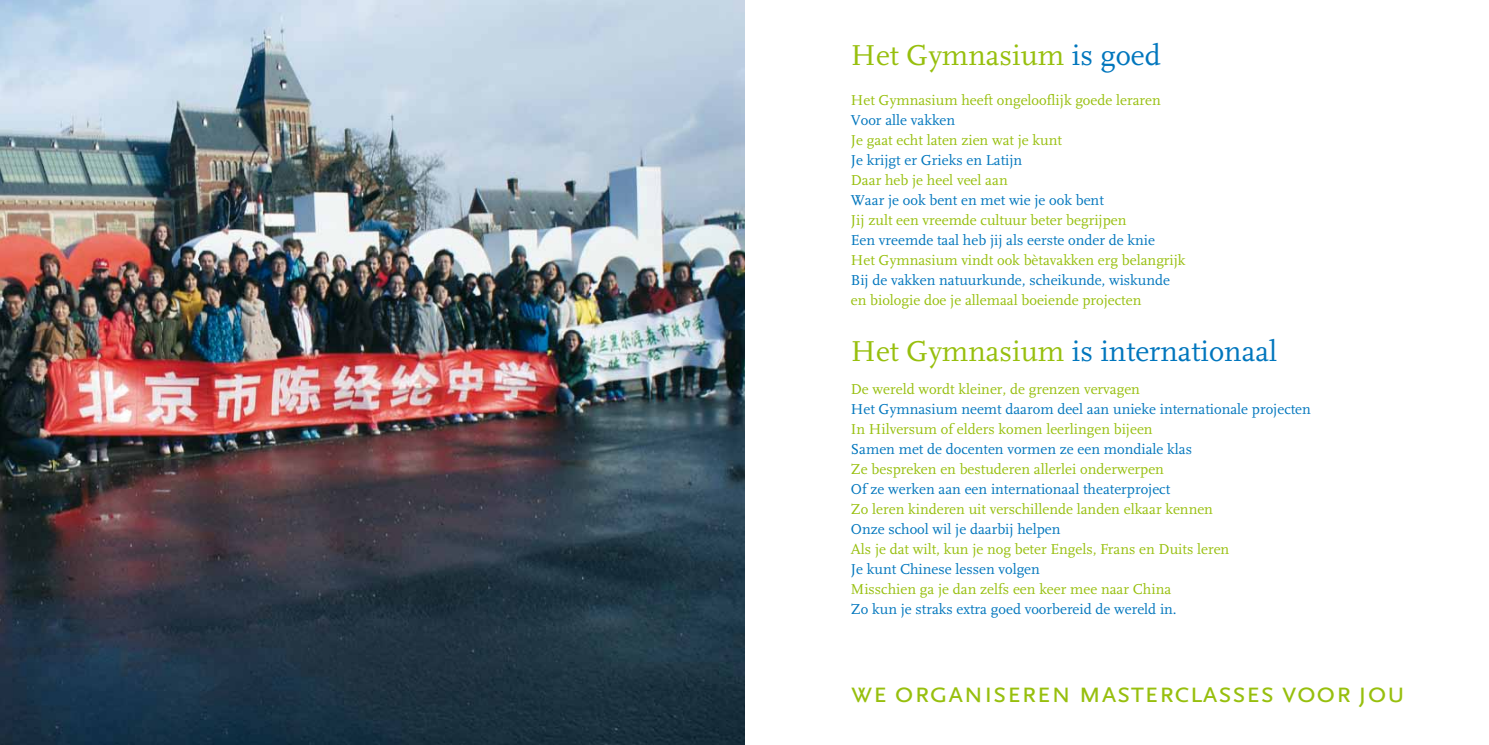
<style>
.page{position:relative;width:1489px;height:745px;background:#fff}
.page>*{position:absolute;margin:0;border:0;box-sizing:border-box;transform-origin:0 0}
.t1{font:30px "Scala Sans Caps";color:#97bf0d}
.t2{font:30px "Scala";color:#0076bd}
.t3{font:30px "Scala";color:#97bf0d}
.t4{font:15px "Scala";color:#97bf0d}
.t5{font:15px "Scala";color:#0076bd}
.s1{color:#0076bd}
.s2{color:#97bf0d}
</style>
<div class="page">
<img style="left:0;top:0;width:744px;height:744px">
<h1 class="t3" style="left:850px;top:39px;width:311px">Het Gymnasium <span class="s1">is goed</span></h1>
<p class="t4" style="left:850px;top:92px;width:311px">Het Gymnasium heeft ongelooflijk goede leraren</p>
<p class="t5" style="left:850px;top:112px;width:106px">Voor alle vakken</p>
<p class="t4" style="left:850px;top:132px;width:212px">Je gaat echt laten zien wat je kunt</p>
<p class="t5" style="left:850px;top:152px;width:173px">Je krijgt er Grieks en Latijn</p>
<p class="t4" style="left:850px;top:172px;width:158px">Daar heb je heel veel aan</p>
<p class="t5" style="left:850px;top:192px;width:254px">Waar je ook bent en met wie je ook bent</p>
<p class="t4" style="left:850px;top:212px;width:277px">Jij zult een vreemde cultuur beter begrijpen</p>
<p class="t5" style="left:850px;top:232px;width:305px">Een vreemde taal heb jij als eerste onder de knie</p>
<p class="t4" style="left:850px;top:252px;width:336px">Het Gymnasium vindt ook bètavakken erg belangrijk</p>
<p class="t5" style="left:850px;top:272px;width:321px">Bij de vakken natuurkunde, scheikunde, wiskunde</p>
<p class="t4" style="left:850px;top:292px;width:292px">en biologie doe je allemaal boeiende projecten</p>
<h1 class="t2" style="left:850px;top:335px;width:428px"><span class="s2">Het Gymnasium</span> is internationaal</h1>
<p class="t4" style="left:850px;top:380px;width:291px">De wereld wordt kleiner, de grenzen vervagen</p>
<p class="t5" style="left:850px;top:400px;width:461px">Het Gymnasium neemt daarom deel aan unieke internationale projecten</p>
<p class="t4" style="left:850px;top:420px;width:303px">In Hilversum of elders komen leerlingen bijeen</p>
<p class="t5" style="left:850px;top:440px;width:342px">Samen met de docenten vormen ze een mondiale klas</p>
<p class="t4" style="left:850px;top:460px;width:314px">Ze bespreken en bestuderen allerlei onderwerpen</p>
<p class="t5" style="left:850px;top:480px;width:321px">Of ze werken aan een internationaal theaterproject</p>
<p class="t4" style="left:850px;top:500px;width:363px">Zo leren kinderen uit verschillende landen elkaar kennen</p>
<p class="t5" style="left:850px;top:520px;width:211px">Onze school wil je daarbij helpen</p>
<p class="t4" style="left:850px;top:540px;width:380px">Als je dat wilt, kun je nog beter Engels, Frans en Duits leren</p>
<p class="t5" style="left:850px;top:560px;width:190px">Je kunt Chinese lessen volgen</p>
<p class="t4" style="left:850px;top:580px;width:322px">Misschien ga je dan zelfs een keer mee naar China</p>
<p class="t5" style="left:850px;top:600px;width:327px">Zo kun je straks extra goed voorbereid de wereld in.</p>
<h1 class="t1" style="left:850px;top:675px;width:556px">we organiseren masterclasses voor jou</h1>
</div>
